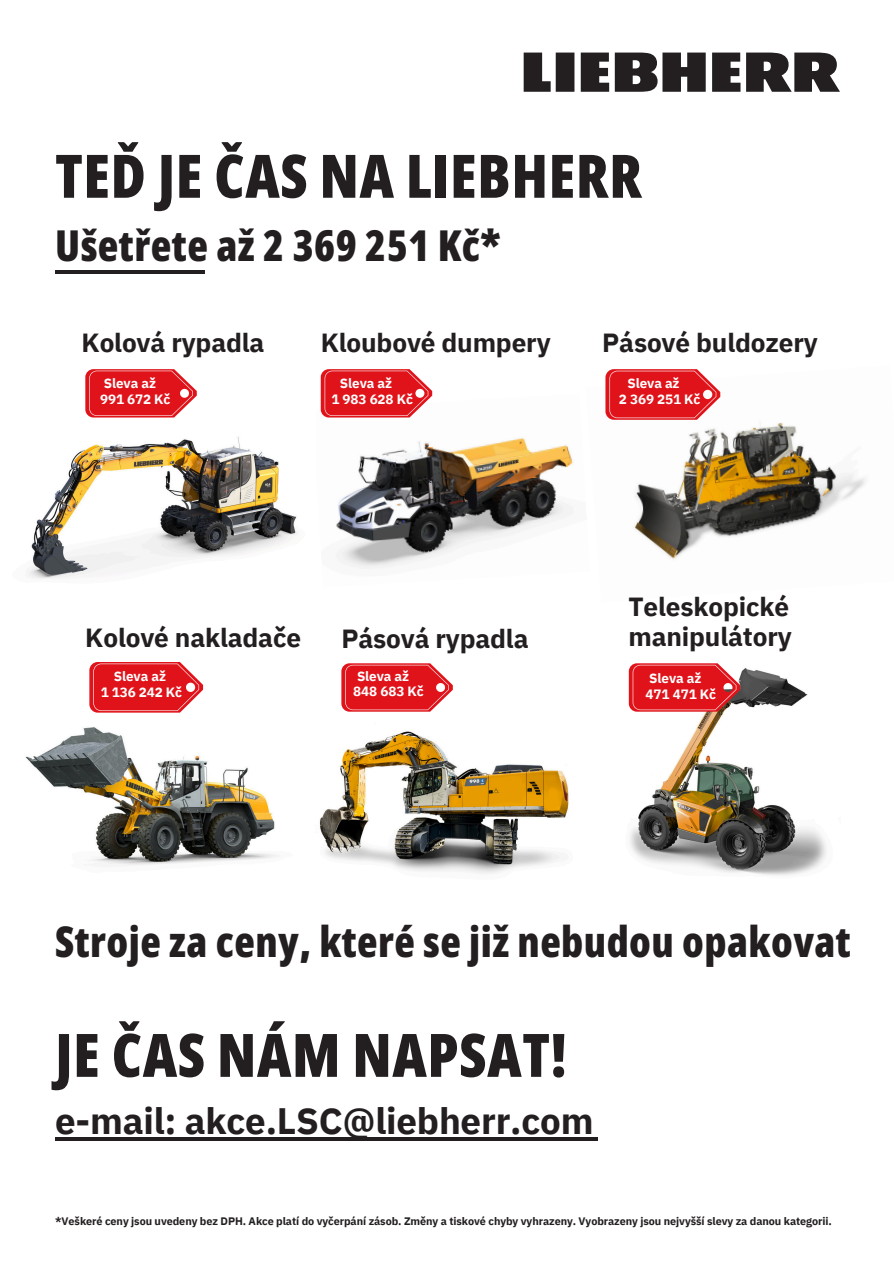
<style>
.page{position:relative;width:894px;height:1264px;background:#fff}
.page>*{position:absolute;margin:0;border:0;box-sizing:border-box;transform-origin:0 0}
.t1{font:800 60px "Open Sans Condensed";letter-spacing:.01em;color:#231f20}
.t2{font:800 42.6px "Open Sans Condensed";letter-spacing:.01em;color:#231f20}
.t3{font:800 42.3px "Open Sans Condensed";letter-spacing:.01em;color:#231f20}
.t4{font:700 36.75px "IBM Plex Sans";letter-spacing:-.005em;color:#231f20}
.t5{font:700 26.1px/30.3px "IBM Plex Sans";letter-spacing:-.005em;color:#231f20}
.t6{font:700 13.5px/15.8px "IBM Plex Sans";letter-spacing:-.005em;color:#fff}
.t7{font:700 10.8px "IBM Plex Sans";letter-spacing:-.005em;color:#231f20}
</style>
<div class="page">
<hr style="left:55px;top:270px;width:149px;height:3px;background:#231f20">
<hr style="left:55px;top:1137px;width:542px;height:3px;background:#231f20">
<svg style="left:523px;top:53px;width:316px;height:39px"></svg>
<img style="left:25px;top:685px;width:251px;height:180px">
<img style="left:326px;top:393px;width:247px;height:176px">
<img style="left:28px;top:417px;width:269px;height:162px">
<img style="left:634px;top:392px;width:231px;height:167px">
<svg style="left:605px;top:369px;width:115px;height:51px;background:#e4353b"></svg>
<img style="left:630px;top:668px;width:196px;height:208px">
<img style="left:319px;top:711px;width:250px;height:163px">
<svg style="left:85px;top:369px;width:112px;height:48px;background:#e4343a"></svg>
<svg style="left:341px;top:663px;width:111px;height:48px;background:#e43339"></svg>
<svg style="left:320px;top:369px;width:112px;height:48px;background:#e4343a"></svg>
<svg style="left:628px;top:663px;width:112px;height:48px;background:#de2f35"></svg>
<svg style="left:89px;top:662px;width:114px;height:50px;background:#e43339"></svg>
<p class="t1" style="left:55px;top:134px;width:588px">TEĎ JE ČAS NA LIEBHERR</p>
<p class="t2" style="left:55px;top:215px;width:447px">Ušetřete až 2 369 251 Kč*</p>
<h3 class="t5" style="left:82px;top:327px;width:184px">Kolová rypadla</h3>
<p class="t6" style="left:100px;top:375px;width:72px">Sleva až<br>991 672 Kč</p>
<h4 class="t5" style="left:320px;top:327px;width:231px">Kloubové dumpery</h4>
<p class="t6" style="left:331px;top:375px;width:83px;text-indent:8px">Sleva až<br>1 983 628 Kč</p>
<h4 class="t5" style="left:602px;top:327px;width:217px">Pásové buldozery</h4>
<h3 class="t6" style="left:618px;top:375px;width:83px;text-indent:8px">Sleva až<br>2 369 251 Kč</h3>
<h3 class="t5" style="left:85px;top:622px;width:217px">Kolové nakladače</h3>
<p class="t5" style="left:341px;top:623px;width:189px">Pásová rypadla</p>
<p class="t6" style="left:101px;top:667px;width:83px;text-align:center">Sleva až<br>1 136 242 Kč</p>
<h4 class="t6" style="left:353px;top:667px;width:72px">Sleva až<br>848 683 Kč</h4>
<p class="t5" style="left:628px;top:591px;width:165px">Teleskopické manipulátory</p>
<p class="t6" style="left:645px;top:670px;width:72px">Sleva až<br>471 471 Kč</p>
<p class="t3" style="left:55px;top:912px;width:797px">Stroje za ceny, které se již nebudou opakovat</p>
<h4 class="t1" style="left:55px;top:1012px;width:513px">JE ČAS NÁM NAPSAT!</h4>
<h4 class="t4" style="left:55px;top:1096px;width:539px">e-mail: akce.LSC@liebherr.com</h4>
<h4 class="t7" style="left:55px;top:1214px;width:778px">*Veškeré ceny jsou uvedeny bez DPH. Akce platí do vyčerpání zásob. Změny a tiskové chyby vyhrazeny. Vyobrazeny jsou nejvyšší slevy za danou kategorii.</h4>
</div>
